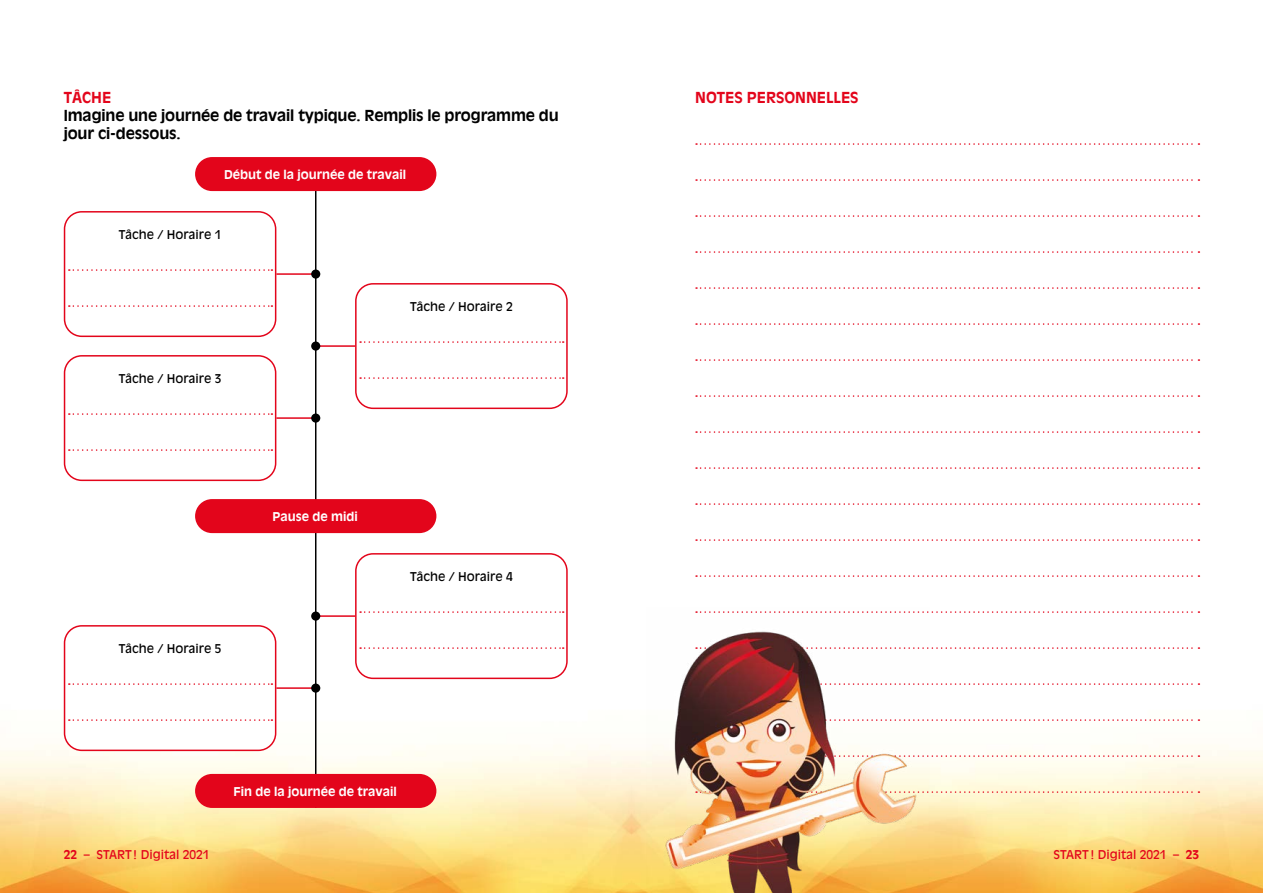
<style>
.page{position:relative;width:1263px;height:893px;background:#fff}
.page>*{position:absolute;margin:0;border:0;box-sizing:border-box;transform-origin:0 0}
.t1{font:700 15px/18px "Antique Olive";letter-spacing:-.01em;color:#000}
.t2{font:700 15px "Antique Olive";color:#e3051b}
.t3{font:12px "Antique Olive";color:#000}
.t4{font:700 12px "Antique Olive";color:#fff}
.t5{font:12px "Antique Olive";color:#e3051b}
.s1{font-weight:700}
</style>
<div class="page">
<img style="left:0;top:468px;width:1263px;height:425px">
<svg style="left:696px;top:143px;width:503px;height:2px"></svg>
<svg style="left:696px;top:179px;width:503px;height:2px"></svg>
<svg style="left:696px;top:215px;width:503px;height:2px"></svg>
<svg style="left:696px;top:251px;width:503px;height:2px"></svg>
<svg style="left:696px;top:287px;width:503px;height:2px"></svg>
<svg style="left:696px;top:323px;width:503px;height:2px"></svg>
<svg style="left:696px;top:359px;width:503px;height:2px"></svg>
<svg style="left:696px;top:395px;width:503px;height:2px"></svg>
<svg style="left:696px;top:431px;width:503px;height:2px"></svg>
<svg style="left:696px;top:467px;width:503px;height:2px"></svg>
<svg style="left:696px;top:503px;width:503px;height:2px"></svg>
<svg style="left:696px;top:539px;width:503px;height:2px"></svg>
<svg style="left:696px;top:575px;width:503px;height:2px"></svg>
<svg style="left:929px;top:611px;width:270px;height:2px"></svg>
<svg style="left:929px;top:647px;width:270px;height:2px"></svg>
<svg style="left:929px;top:683px;width:270px;height:2px"></svg>
<svg style="left:929px;top:719px;width:270px;height:2px"></svg>
<svg style="left:929px;top:755px;width:270px;height:2px"></svg>
<svg style="left:929px;top:791px;width:270px;height:2px"></svg>
<hr style="left:315px;top:170px;width:1px;height:638px;background:#000">
<div style="left:195px;top:157px;width:241px;height:34px;background:#e3051b;border-radius:17px"></div>
<div style="left:195px;top:499px;width:241px;height:34px;background:#e3051b;border-radius:17px"></div>
<div style="left:195px;top:774px;width:241px;height:34px;background:#e3051b;border-radius:17px"></div>
<div style="left:64px;top:211px;width:212px;height:126px;border:2px solid #e3051b;border-radius:17px"></div>
<svg style="left:69px;top:269px;width:203px;height:2px"></svg>
<svg style="left:69px;top:305px;width:203px;height:2px"></svg>
<div style="left:355px;top:283px;width:213px;height:126px;border:2px solid #e3051b;border-radius:17px"></div>
<svg style="left:360px;top:341px;width:204px;height:2px"></svg>
<svg style="left:360px;top:377px;width:204px;height:2px"></svg>
<div style="left:356px;top:554px;width:211px;height:124px;background:#fff;border-radius:17px"></div>
<div style="left:355px;top:553px;width:213px;height:126px;border:2px solid #e3051b;border-radius:17px"></div>
<svg style="left:360px;top:611px;width:204px;height:2px"></svg>
<svg style="left:360px;top:647px;width:204px;height:2px"></svg>
<div style="left:65px;top:356px;width:211px;height:124px;background:#fff;border-radius:17px"></div>
<div style="left:64px;top:355px;width:212px;height:126px;border:2px solid #e3051b;border-radius:17px"></div>
<svg style="left:69px;top:413px;width:203px;height:2px"></svg>
<svg style="left:69px;top:449px;width:203px;height:2px"></svg>
<div style="left:65px;top:626px;width:211px;height:124px;background:#fff;border-radius:17px"></div>
<div style="left:64px;top:625px;width:212px;height:126px;border:2px solid #e3051b;border-radius:17px"></div>
<svg style="left:69px;top:683px;width:203px;height:2px"></svg>
<svg style="left:69px;top:719px;width:203px;height:2px"></svg>
<hr style="left:276px;top:273px;width:40px;height:2px;background:#e3051b">
<div style="left:311px;top:269px;width:9px;height:10px;background:#000;border-radius:50%"></div>
<hr style="left:276px;top:417px;width:40px;height:2px;background:#e3051b">
<div style="left:311px;top:413px;width:9px;height:10px;background:#000;border-radius:50%"></div>
<hr style="left:276px;top:687px;width:40px;height:2px;background:#e3051b">
<div style="left:311px;top:683px;width:9px;height:10px;background:#000;border-radius:50%"></div>
<hr style="left:316px;top:345px;width:39px;height:2px;background:#e3051b">
<div style="left:311px;top:341px;width:9px;height:10px;background:#000;border-radius:50%"></div>
<hr style="left:316px;top:615px;width:39px;height:2px;background:#e3051b">
<div style="left:311px;top:611px;width:9px;height:10px;background:#000;border-radius:50%"></div>
<img style="left:646px;top:607px;width:283px;height:286px">
<p class="t2" style="left:64px;top:88px;width:49px">TÂCHE</p>
<p class="t1" style="left:64px;top:106px;width:496px">Imagine une journée de travail typique. Remplis le programme du jour ci-dessous.</p>
<p class="t4" style="left:224px;top:167px;width:184px">Début de la journée de travail</p>
<p class="t3" style="left:119px;top:228px;width:104px">Tâche / Horaire 1</p>
<p class="t3" style="left:119px;top:372px;width:104px">Tâche / Horaire 3</p>
<p class="t3" style="left:119px;top:642px;width:104px">Tâche / Horaire 5</p>
<p class="t4" style="left:272px;top:509px;width:87px">Pause de midi</p>
<p class="t3" style="left:410px;top:300px;width:104px">Tâche / Horaire 2</p>
<p class="t3" style="left:410px;top:570px;width:104px">Tâche / Horaire 4</p>
<p class="t4" style="left:233px;top:784px;width:165px">Fin de la journée de travail</p>
<p class="t2" style="left:695px;top:88px;width:165px">NOTES PERSONNELLES</p>
<p class="t5" style="left:64px;top:847px;width:147px"><span class="s1">22</span> – START! Digital 2021</p>
<p class="t5" style="left:1053px;top:847px;width:147px">START! Digital 2021 – <span class="s1">23</span></p>
</div>
